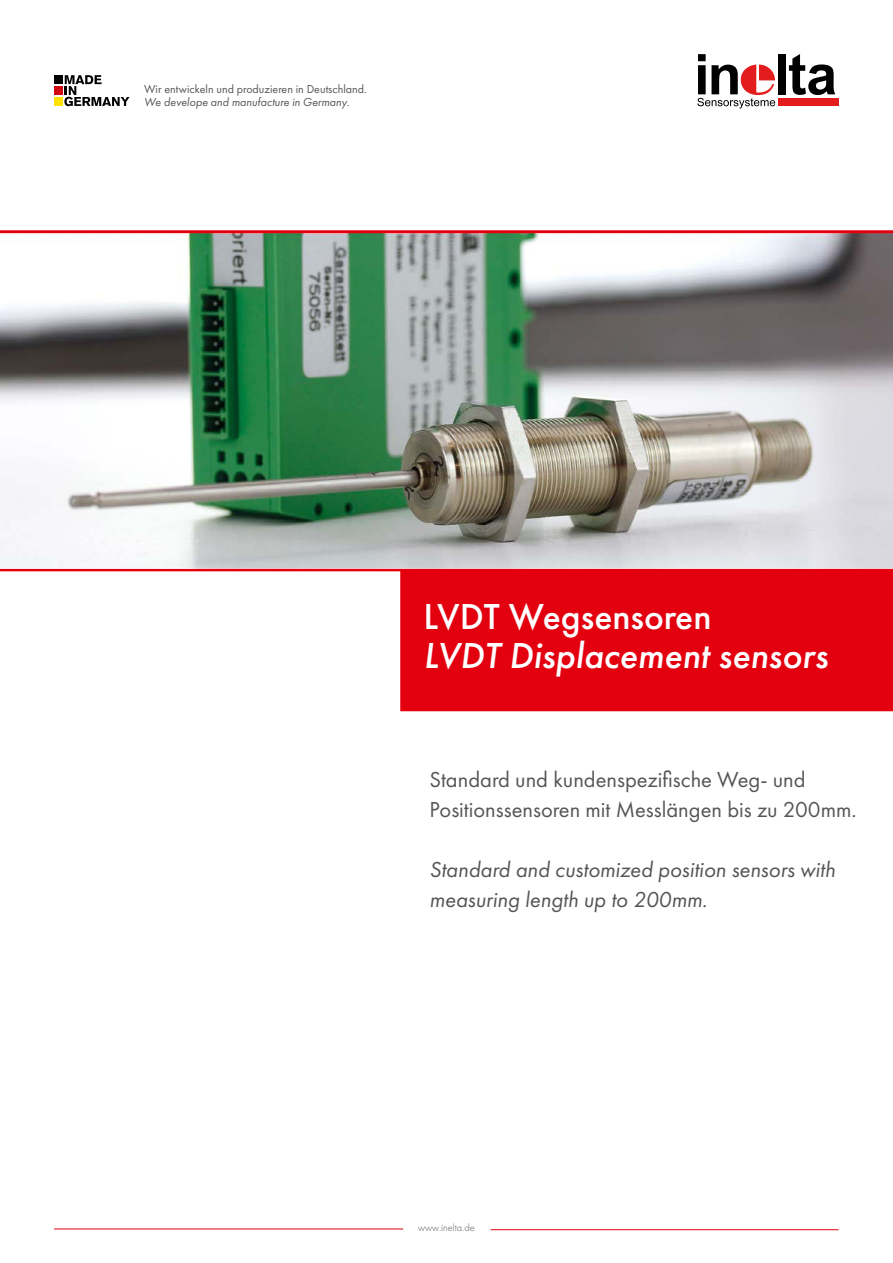
<style>
.page{position:relative;width:893px;height:1263px;background:#fff}
.page>*{position:absolute;margin:0;border:0;box-sizing:border-box;transform-origin:0 0}
.t1{font:italic 500 37.5px "Futura PT";color:#fff}
.t2{font:500 37.5px "Futura PT";color:#fff}
.t3{font:22.5px/30px "Futura PT";color:#565656}
.t4{font:italic 22.5px/30px "Futura PT";color:#565656}
.t5{font:12px "Futura PT";color:#565656}
.t6{font:italic 12px "Futura PT";color:#565656}
.t7{font:300 10.5px "Futura PT";color:#565656}
</style>
<div class="page">
<div style="left:778px;top:54px;width:8px;height:40px;background:#000"></div>
<svg style="left:789px;top:54px;width:46px;height:41px"></svg>
<div style="left:778px;top:98px;width:61px;height:8px;background:#e31c1e"></div>
<svg style="left:697px;top:54px;width:78px;height:55px"></svg>
<hr style="left:54px;top:1228px;width:349px;height:1px;background:#e3000f">
<hr style="left:491px;top:1229px;width:347px;height:1px;background:#e3000f">
<hr style="left:0;top:230px;width:893px;height:3px;background:#e3000f">
<hr style="left:0;top:568px;width:893px;height:3px;background:#e3000f">
<div style="left:400px;top:571px;width:493px;height:140px;background:#e3000f"></div>
<img style="left:0;top:233px;width:893px;height:335px">
<svg style="left:64px;top:75px;width:66px;height:31px"></svg>
<div style="left:54px;top:75px;width:9px;height:9px;background:#000"></div>
<div style="left:54px;top:86px;width:9px;height:9px;background:#d20a11"></div>
<div style="left:54px;top:97px;width:9px;height:9px;background:#ffe200"></div>
<p class="t5" style="left:144px;top:82px;width:224px">Wir entwickeln und produzieren in Deutschland.</p>
<p class="t6" style="left:144px;top:95px;width:207px">We develope and manufacture in Germany.</p>
<h1 class="t2" style="left:424px;top:594px;width:289px">LVDT Wegsensoren</h1>
<h1 class="t1" style="left:424px;top:632px;width:406px">LVDT Displacement sensors</h1>
<p class="t3" style="left:429px;top:764px;width:429px">Standard und kundenspezifische Weg- und<br>Positionssensoren mit Messlängen bis zu 200mm.</p>
<p class="t4" style="left:429px;top:854px;width:407px">Standard and customized position sensors with measuring length up to 200mm.</p>
<p class="t7" style="left:418px;top:1222px;width:58px">www.inelta.de</p>
</div>
